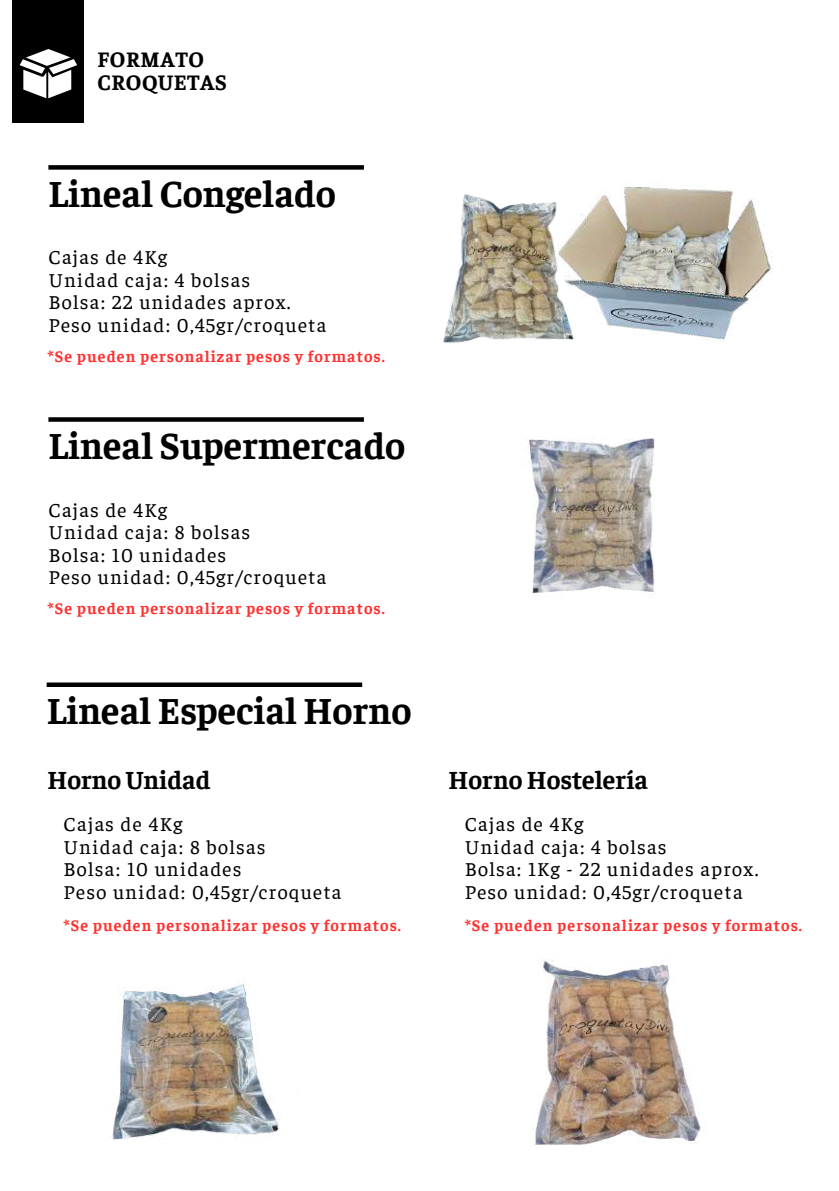
<style>
.page{position:relative;width:839px;height:1191px;background:#fff}
.page>*{position:absolute;margin:0;border:0;box-sizing:border-box;transform-origin:0 0}
.t1{font:700 38px "Faustina";color:#000}
.t2{font:700 26px "Faustina";color:#000}
.t3{font:700 22px/22.4px "Faustina";letter-spacing:.03em;color:#000}
.t4{font:20px/22.4px "Faustina";letter-spacing:.07em;color:#000}
.t5{font:700 16px "Faustina";letter-spacing:.07em;color:#ff3131}
</style>
<div class="page">
<div style="left:48px;top:165px;width:316px;height:5px;background:#000"></div>
<div style="left:48px;top:417px;width:316px;height:5px;background:#000"></div>
<hr style="left:47px;top:683px;width:315px;height:4px;background:#000">
<div style="left:13px;top:0;width:71px;height:123px;background:#000"></div>
<svg style="left:20px;top:49px;width:57px;height:49px"></svg>
<img style="left:589px;top:186px;width:184px;height:155px">
<img style="left:443px;top:194px;width:146px;height:149px">
<img style="left:531px;top:960px;width:170px;height:185px">
<img style="left:110px;top:983px;width:170px;height:157px">
<img style="left:527px;top:438px;width:128px;height:160px">
<p class="t3" style="left:97px;top:47px;width:131px">FORMATO<br>CROQUETAS</p>
<h1 class="t1" style="left:48px;top:167px;width:289px">Lineal Congelado</h1>
<p class="t4" style="left:48px;top:245px;width:279px">Cajas de 4Kg<br>Unidad caja: 4 bolsas<br>Bolsa: 22 unidades aprox.<br>Peso unidad: 0,45gr/croqueta</p>
<p class="t5" style="left:48px;top:346px;width:339px">*Se pueden personalizar pesos y formatos.</p>
<h1 class="t1" style="left:48px;top:420px;width:358px">Lineal Supermercado</h1>
<p class="t4" style="left:48px;top:497px;width:279px">Cajas de 4Kg<br>Unidad caja: 8 bolsas<br>Bolsa: 10 unidades<br>Peso unidad: 0,45gr/croqueta</p>
<p class="t5" style="left:48px;top:597px;width:339px">*Se pueden personalizar pesos y formatos.</p>
<h1 class="t1" style="left:47px;top:685px;width:366px">Lineal Especial Horno</h1>
<h2 class="t2" style="left:48px;top:761px;width:164px">Horno Unidad</h2>
<h2 class="t2" style="left:448px;top:761px;width:201px">Horno Hostelería</h2>
<p class="t4" style="left:464px;top:812px;width:295px">Cajas de 4Kg<br>Unidad caja: 4 bolsas<br>Bolsa: 1Kg - 22 unidades aprox.<br>Peso unidad: 0,45gr/croqueta</p>
<p class="t4" style="left:64px;top:812px;width:279px">Cajas de 4Kg<br>Unidad caja: 8 bolsas<br>Bolsa: 10 unidades<br>Peso unidad: 0,45gr/croqueta</p>
<p class="t5" style="left:64px;top:914px;width:339px">*Se pueden personalizar pesos y formatos.</p>
<p class="t5" style="left:464px;top:914px;width:339px">*Se pueden personalizar pesos y formatos.</p>
</div>
